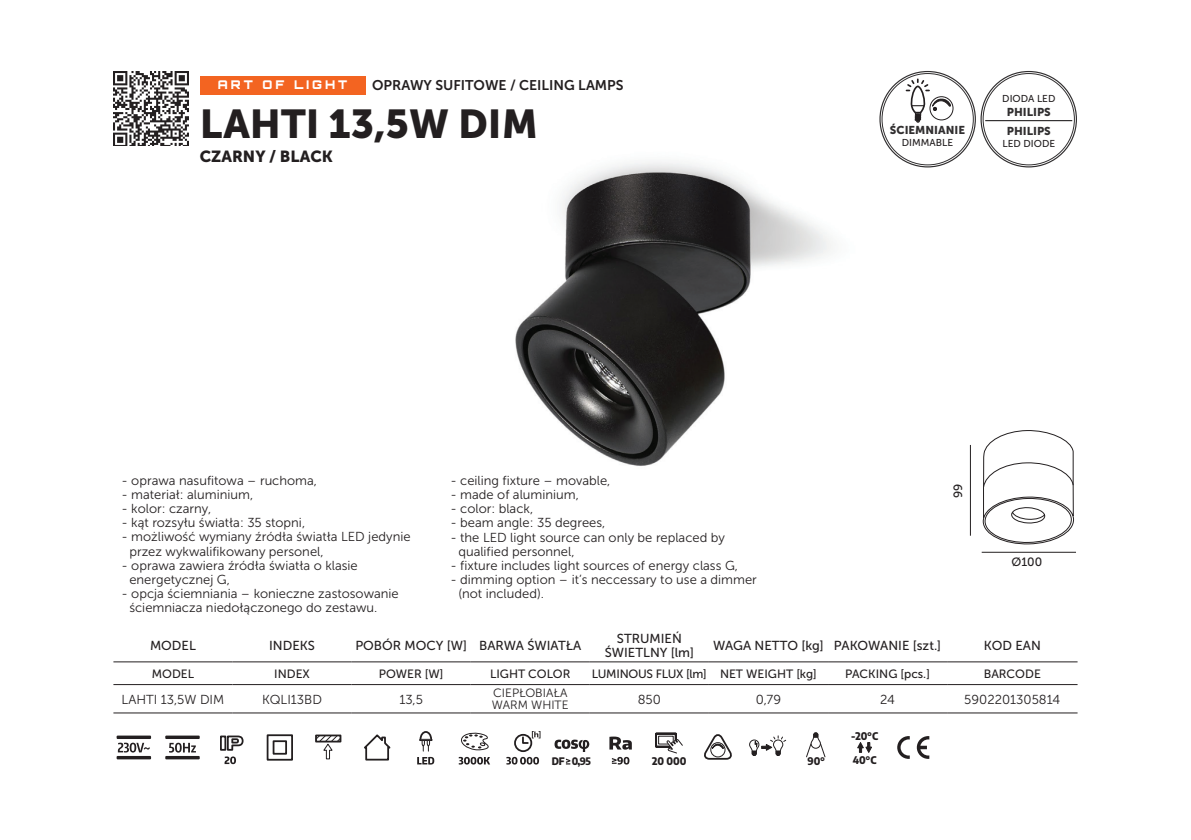
<style>
.page{position:relative;width:1191px;height:840px;background:#fff}
.page>*{position:absolute;margin:0;border:0;box-sizing:border-box;transform-origin:0 0}
.t1{font:40px "Museo Sans 900";color:#231f20}
.t2{font:16px "Museo Sans 900";color:#231f20}
.t3{font:14px "Museo Sans 700";color:#231f20}
.t4{font:13px/14px "Museo Sans 300";color:#231f20}
.t5{font:13px/14px "Museo Sans 500";color:#231f20;text-align:center}
.t6{font:12px "Museo Sans 500";color:#231f20}
.t7{font:12px "Museo Sans 500";letter-spacing:-.02em;color:#231f20}
.t8{font:12px/12px "Museo Sans 300";color:#231f20}
.t9{font:900 12px "Orbitron";letter-spacing:.25em;color:#fff}
.t10{font:11.4px/19.4px "Museo Sans 900";color:#312f30}
.t11{font:800 semi-condensed 10.4px "Encode Sans";color:#231f20}
.t12{font:800 semi-condensed 10.2px "Encode Sans";color:#231f20}
.t13{font:10px "Museo Sans 500";color:#231f20}
</style>
<div class="page">
<img style="left:515px;top:135px;width:405px;height:331px">
<hr style="left:970px;top:444px;width:1px;height:91px;background:#231f20">
<svg style="left:983px;top:430px;width:91px;height:114px"></svg>
<hr style="left:981px;top:551px;width:95px;height:1px;background:#231f20">
<img style="left:113px;top:71px;width:75px;height:75px">
<div style="left:200px;top:76px;width:165px;height:18px;background:#f36421"></div>
<svg style="left:113px;top:662px;width:964px;height:24px"></svg>
<hr style="left:113px;top:661px;width:119px;height:1px;background:#231f20">
<hr style="left:232px;top:661px;width:119px;height:1px;background:#231f20">
<hr style="left:351px;top:661px;width:120px;height:1px;background:#231f20">
<hr style="left:471px;top:661px;width:119px;height:1px;background:#231f20">
<hr style="left:590px;top:661px;width:119px;height:1px;background:#231f20">
<hr style="left:709px;top:661px;width:119px;height:1px;background:#231f20">
<hr style="left:828px;top:661px;width:119px;height:1px;background:#231f20">
<hr style="left:947px;top:661px;width:130px;height:1px;background:#231f20">
<hr style="left:113px;top:683px;width:119px;height:1px;background:#231f20">
<hr style="left:232px;top:683px;width:119px;height:1px;background:#231f20">
<hr style="left:351px;top:683px;width:120px;height:1px;background:#231f20">
<hr style="left:471px;top:683px;width:119px;height:1px;background:#231f20">
<hr style="left:590px;top:683px;width:119px;height:1px;background:#231f20">
<hr style="left:709px;top:683px;width:119px;height:1px;background:#231f20">
<hr style="left:828px;top:683px;width:119px;height:1px;background:#231f20">
<hr style="left:947px;top:683px;width:130px;height:1px;background:#231f20">
<hr style="left:113px;top:712px;width:119px;height:1px;background:#231f20">
<hr style="left:232px;top:712px;width:119px;height:1px;background:#231f20">
<hr style="left:351px;top:712px;width:120px;height:1px;background:#231f20">
<hr style="left:471px;top:712px;width:119px;height:1px;background:#231f20">
<hr style="left:590px;top:712px;width:119px;height:1px;background:#231f20">
<hr style="left:709px;top:712px;width:119px;height:1px;background:#231f20">
<hr style="left:828px;top:712px;width:119px;height:1px;background:#231f20">
<hr style="left:947px;top:712px;width:130px;height:1px;background:#231f20">
<svg style="left:118px;top:742px;width:32px;height:10px"></svg>
<div style="left:117px;top:735px;width:34px;height:3px;border:2px solid #231f20"></div>
<div style="left:117px;top:755px;width:34px;height:4px;border:2px solid #231f20"></div>
<div style="left:165px;top:735px;width:35px;height:3px;border:2px solid #231f20"></div>
<div style="left:165px;top:755px;width:35px;height:4px;border:2px solid #231f20"></div>
<svg style="left:169px;top:742px;width:27px;height:10px"></svg>
<svg style="left:220px;top:735px;width:24px;height:28px"></svg>
<svg style="left:266px;top:734px;width:27px;height:27px"></svg>
<svg style="left:315px;top:734px;width:27px;height:25px"></svg>
<svg style="left:364px;top:734px;width:27px;height:27px"></svg>
<svg style="left:417px;top:756px;width:17px;height:8px"></svg>
<svg style="left:419px;top:731px;width:14px;height:19px"></svg>
<svg style="left:459px;top:756px;width:31px;height:8px"></svg>
<svg style="left:461px;top:732px;width:28px;height:18px"></svg>
<svg style="left:506px;top:731px;width:34px;height:33px"></svg>
<svg style="left:554px;top:739px;width:35px;height:12px"></svg>
<svg style="left:566px;top:758px;width:4px;height:6px"></svg>
<svg style="left:612px;top:756px;width:17px;height:8px"></svg>
<svg style="left:609px;top:736px;width:23px;height:13px"></svg>
<svg style="left:655px;top:732px;width:28px;height:21px"></svg>
<svg style="left:704px;top:734px;width:28px;height:26px"></svg>
<svg style="left:749px;top:735px;width:37px;height:21px"></svg>
<svg style="left:806px;top:732px;width:20px;height:25px"></svg>
<svg style="left:857px;top:742px;width:15px;height:11px"></svg>
<svg style="left:897px;top:736px;width:12px;height:22px"></svg>
<svg style="left:916px;top:736px;width:13px;height:22px"></svg>
<hr style="left:985px;top:120px;width:87px;height:1px;background:#312f30">
<svg style="left:880px;top:71px;width:95px;height:96px"></svg>
<div style="left:929px;top:96px;width:24px;height:24px;border:1px solid #231f20;border-radius:50%"></div>
<svg style="left:904px;top:78px;width:47px;height:45px"></svg>
<p class="t9" style="left:218px;top:78px;width:131px">ART OF LIGHT</p>
<p class="t3" style="left:372px;top:77px;width:253px">OPRAWY SUFITOWE / CEILING LAMPS</p>
<h1 class="t1" style="left:200px;top:101px;width:339px">LAHTI 13,5W DIM</h1>
<p class="t2" style="left:200px;top:147px;width:135px">CZARNY / BLACK</p>
<p class="t4" style="left:121px;top:474px;width:197px">- oprawa nasufitowa – ruchoma,</p>
<p class="t4" style="left:121px;top:488px;width:133px">- materiał: aluminium,</p>
<p class="t4" style="left:121px;top:502px;width:91px">- kolor: czarny,</p>
<p class="t4" style="left:121px;top:516px;width:185px">- kąt rozsyłu światła: 35 stopni,</p>
<p class="t4" style="left:129px;top:530px;width:283px;text-indent:-8px">- możliwość wymiany źródła światła LED jedynie przez wykwalifikowany personel,</p>
<p class="t4" style="left:129px;top:558px;width:230px;text-indent:-8px">- oprawa zawiera źródła światła o klasie energetycznej G,</p>
<p class="t4" style="left:129px;top:586px;width:271px;text-indent:-8px">- opcja ściemniania – konieczne zastosowanie ściemniacza niedołączonego do zestawu.</p>
<p class="t4" style="left:450px;top:474px;width:162px">- ceiling fixture – movable,</p>
<p class="t4" style="left:450px;top:488px;width:130px">- made of aluminium,</p>
<p class="t4" style="left:450px;top:502px;width:84px">- color: black,</p>
<p class="t4" style="left:450px;top:516px;width:156px">- beam angle: 35 degrees,</p>
<p class="t4" style="left:458px;top:530px;width:268px;text-indent:-8px">- the LED light source can only be replaced by qualified personnel,</p>
<p class="t4" style="left:450px;top:558px;width:289px">- fixture includes light sources of energy class G,</p>
<p class="t4" style="left:458px;top:572px;width:300px;text-indent:-8px">- dimming option – it’s neccessary to use a dimmer (not included).</p>
<p class="t10" style="left:890px;top:120px;width:77px">ŚCIEMNIANIE</p>
<p class="t13" style="left:902px;top:137px;width:53px">DIMMABLE</p>
<p class="t13" style="left:1002px;top:93px;width:55px">DIODA LED</p>
<p class="t10" style="left:1007px;top:102px;width:45px">PHILIPS<br>PHILIPS</p>
<p class="t13" style="left:1002px;top:138px;width:54px">LED DIODE</p>
<p class="t6" style="left:951px;top:498px;width:16px;rotate:-90deg">99</p>
<p class="t6" style="left:1011px;top:555px;width:32px">Ø100</p>
<p class="t5" style="left:150px;top:638px;width:47px">MODEL</p>
<p class="t5" style="left:269px;top:638px;width:47px">INDEKS</p>
<p class="t5" style="left:355px;top:638px;width:228px">POBÓR MOCY [W] BARWA ŚWIATŁA</p>
<p class="t5" style="left:605px;top:631px;width:91px">STRUMIEŃ<br>ŚWIETLNY [lm]</p>
<p class="t5" style="left:713px;top:638px;width:230px">WAGA NETTO [kg] PAKOWANIE [szt.]</p>
<p class="t5" style="left:983px;top:638px;width:59px">KOD EAN</p>
<p class="t6" style="left:152px;top:666px;width:44px">MODEL</p>
<p class="t6" style="left:274px;top:666px;width:37px">INDEX</p>
<p class="t6" style="left:379px;top:666px;width:66px">POWER [W]</p>
<p class="t6" style="left:490px;top:666px;width:82px">LIGHT COLOR</p>
<p class="t7" style="left:592px;top:666px;width:227px">LUMINOUS FLUX [lm] NET WEIGHT [kg]</p>
<p class="t6" style="left:845px;top:666px;width:86px">PACKING [pcs.]</p>
<p class="t6" style="left:983px;top:666px;width:59px">BARCODE</p>
<p class="t4" style="left:122px;top:691px;width:104px">LAHTI 13,5W DIM</p>
<p class="t4" style="left:262px;top:691px;width:61px">KQLI13BD</p>
<p class="t4" style="left:399px;top:691px;width:25px">13,5</p>
<p class="t8" style="left:492px;top:686px;width:78px">CIEPŁOBIAŁA<br>WARM WHITE</p>
<p class="t4" style="left:638px;top:691px;width:25px">850</p>
<p class="t4" style="left:756px;top:691px;width:27px">0,79</p>
<p class="t4" style="left:880px;top:691px;width:16px">24</p>
<p class="t4" style="left:964px;top:691px;width:98px">5902201305814</p>
<p class="t12" style="left:552px;top:752px;width:40px">DF 0,95</p>
<p class="t11" style="left:652px;top:752px;width:36px">20 000</p>
<p class="t11" style="left:807px;top:752px;width:19px">90°</p>
<p class="t11" style="left:851px;top:728px;width:29px">-20°C</p>
<p class="t11" style="left:852px;top:751px;width:25px">40°C</p>
</div>
